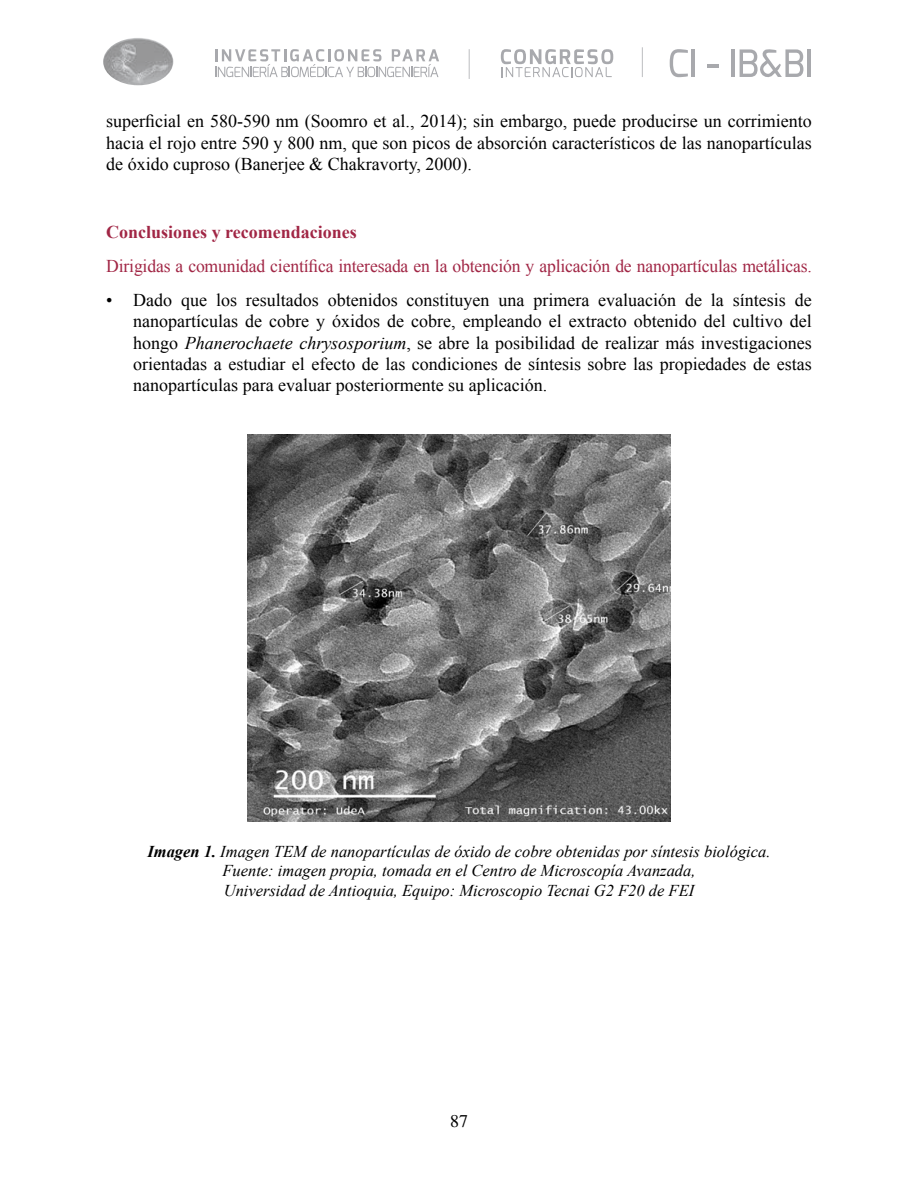
<style>
.page{position:relative;width:918px;height:1188px;background:#fff}
.page>*{position:absolute;margin:0;border:0;box-sizing:border-box;transform-origin:0 0}
.t1{font:18px/21.3px "Times New Roman";color:#000;text-align:justify}
.t2{font:18px "Times New Roman";letter-spacing:-.01em;color:#a12645}
.t3{font:700 18px "Times New Roman";color:#a12645}
.t4{font:18px "Te X Gyre Termes";color:#000}
.t5{font:italic 16.5px/19.8px "Times New Roman";color:#000;text-align:center}
.s1{font-style:italic}
.s2{font-weight:700}
</style>
<div class="page">
<img style="left:103px;top:38px;width:70px;height:47px">
<hr style="left:469px;top:49px;width:1px;height:30px;background:#bcbdc0">
<hr style="left:642px;top:47px;width:1px;height:30px;background:#bcbdc0">
<svg style="left:215px;top:49px;width:224px;height:28px"></svg>
<svg style="left:670px;top:49px;width:18px;height:28px"></svg>
<hr style="left:692px;top:49px;width:3px;height:28px;background:#a8a9ad">
<hr style="left:707px;top:64px;width:12px;height:4px;background:#a8a9ad">
<hr style="left:731px;top:49px;width:4px;height:28px;background:#a8a9ad">
<svg style="left:740px;top:49px;width:63px;height:28px"></svg>
<hr style="left:807px;top:49px;width:4px;height:28px;background:#a8a9ad">
<svg style="left:501px;top:49px;width:112px;height:28px"></svg>
<img style="left:248px;top:434px;width:422px;height:388px">
<p class="t1" style="left:106px;top:110px;width:707px">superficial en 580-590 nm (Soomro et al., 2014); sin embargo, puede producirse un corrimiento hacia el rojo entre 590 y 800 nm, que son picos de absorción característicos de las nanopartículas de óxido cuproso (Banerjee &amp; Chakravorty, 2000).</p>
<p class="t3" style="left:106px;top:220px;width:252px">Conclusiones y recomendaciones</p>
<p class="t2" style="left:106px;top:254px;width:707px">Dirigidas a comunidad científica interesada en la obtención y aplicación de nanopartículas metálicas.</p>
<p class="t1" style="left:133px;top:289px;width:680px;text-indent:-27px">• Dado que los resultados obtenidos constituyen una primera evaluación de la síntesis de nanopartículas de cobre y óxidos de cobre, empleando el extracto obtenido del cultivo del hongo <span class="s1">Phanerochaete chrysosporium</span>, se abre la posibilidad de realizar más investigaciones orientadas a estudiar el efecto de las condiciones de síntesis sobre las propiedades de estas nanopartículas para evaluar posteriormente su aplicación.</p>
<p class="t5" style="left:147px;top:841px;width:625px"><span class="s2">Imagen 1.</span> Imagen TEM de nanopartículas de óxido de cobre obtenidas por síntesis biológica.<br>Fuente: imagen propia, tomada en el Centro de Microscopía Avanzada,<br>Universidad de Antioquia, Equipo: Microscopio Tecnai G2 F20 de FEI</p>
<p class="t4" style="left:450px;top:1108px;width:19px">87</p>
</div>
